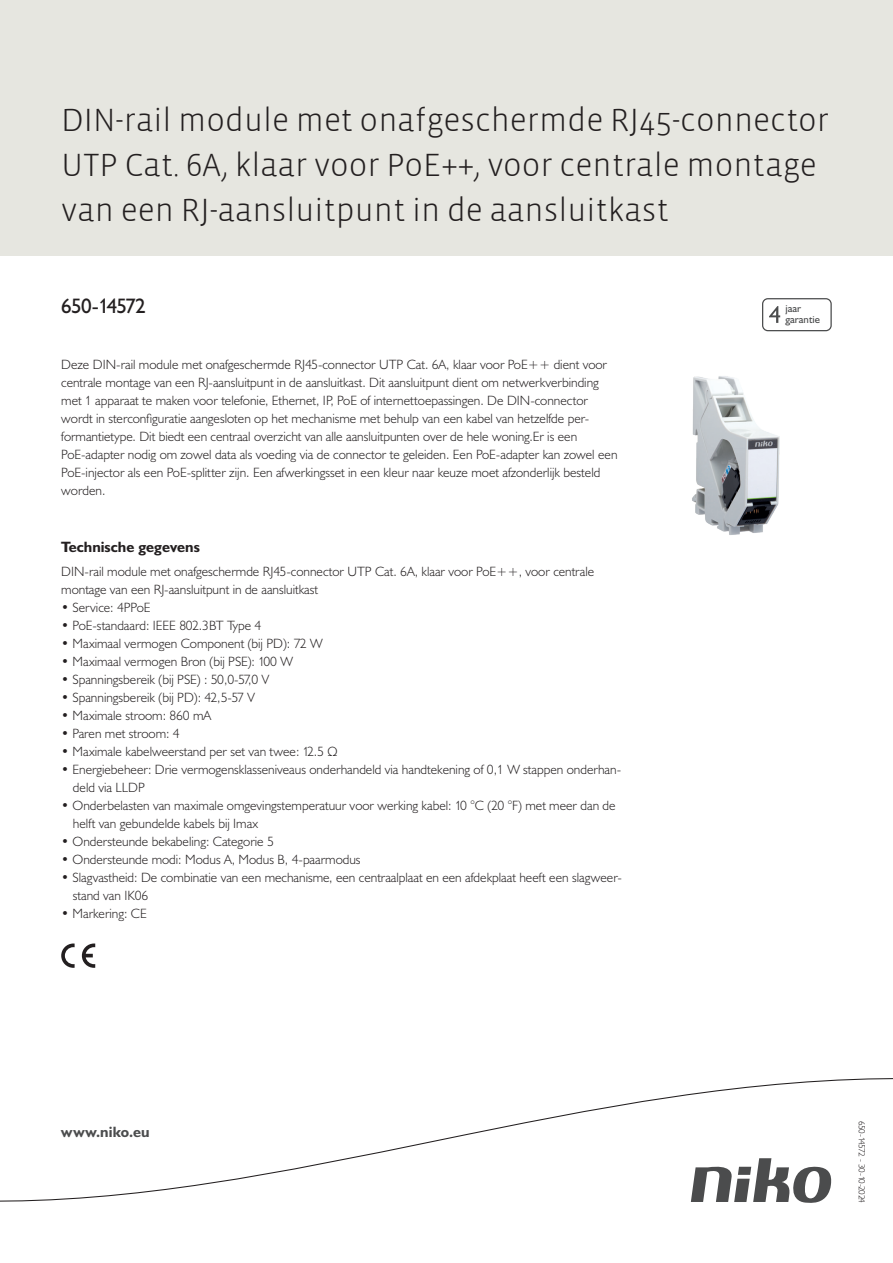
<style>
.page{position:relative;width:893px;height:1263px;background:#fff}
.page>*{position:absolute;margin:0;border:0;box-sizing:border-box;transform-origin:0 0}
.Title_datasheets{font:300 33px/45px "Vista Sans";color:#231f20}
.Article_number{font:21px "Humanist 521 BT";letter-spacing:-.04em;color:#231f20}
.Titles_parts{font:700 15px "Humanist 521 BT";color:#231f20}
.titel_afbeelding{font:700 15px "Humanist 521 BT";letter-spacing:.005em;color:#4b4c4d}
.Platte_tekst_CAB{font:300 13.5px/18px "Humanist 521 BT";color:#231f20}
.USP_Bullets{font:300 13.5px/18px "Humanist 521 BT";color:#231f20}
.t1{font:10.8px/10.8px "Humanist 521 BT";color:#4b4c4d}
.Revision{font:300 9px "Humanist 521 BT";letter-spacing:-.05em;color:#231f20}
</style>
<div class="page">
<div style="left:0;top:0;width:893px;height:255px;background:#e6e6e0"></div>
<svg style="left:82px;top:943px;width:13px;height:25px"></svg>
<svg style="left:61px;top:943px;width:14px;height:25px"></svg>
<svg style="left:762px;top:298px;width:70px;height:33px"></svg>
<svg style="left:0;top:1078px;width:893px;height:125px"></svg>
<img style="left:692px;top:376px;width:88px;height:159px">
<p class="Title_datasheets" style="left:61px;top:98px;width:769px">DIN-rail module met onafgeschermde RJ45-connector<br>UTP Cat. 6A, klaar voor PoE++, voor centrale montage van een RJ-aansluitpunt in de aansluitkast</p>
<p class="Article_number" style="left:61px;top:293px;width:86px">650-14572</p>
<p class="t1" style="left:785px;top:303px;width:36px">jaar garantie</p>
<p class="Platte_tekst_CAB" style="left:61px;top:355px;width:558px">Deze DIN-rail module met onafgeschermde RJ45-connector UTP Cat. 6A, klaar voor PoE++ dient voor centrale montage van een RJ-aansluitpunt in de aansluitkast. Dit aansluitpunt dient om netwerkverbinding met 1 apparaat te maken voor telefonie, Ethernet, IP, PoE of internettoepassingen. De DIN-connector wordt in sterconfiguratie aangesloten op het mechanisme met behulp van een kabel van hetzelfde per&shy;formantietype. Dit biedt een centraal overzicht van alle aansluitpunten over de hele woning.Er is een PoE-adapter nodig om zowel data als voeding via de connector te geleiden. Een PoE-adapter kan zowel een PoE-injector als een PoE-splitter zijn. Een afwerkingsset in een kleur naar keuze moet afzonderlijk besteld worden.</p>
<p class="Titles_parts" style="left:61px;top:537px;width:140px">Technische gegevens</p>
<p class="Platte_tekst_CAB" style="left:61px;top:562px;width:534px">DIN-rail module met onafgeschermde RJ45-connector UTP Cat. 6A, klaar voor PoE++, voor centrale montage van een RJ-aansluitpunt in de aansluitkast</p>
<p class="USP_Bullets" style="left:61px;top:598px;width:91px">• Service: 4PPoE</p>
<p class="USP_Bullets" style="left:61px;top:616px;width:202px">• PoE-standaard: IEEE 802.3BT Type 4</p>
<p class="USP_Bullets" style="left:61px;top:634px;width:263px">• Maximaal vermogen Component (bij PD): 72 W</p>
<p class="USP_Bullets" style="left:61px;top:652px;width:233px">• Maximaal vermogen Bron (bij PSE): 100 W</p>
<p class="USP_Bullets" style="left:61px;top:670px;width:209px">• Spanningsbereik (bij PSE) : 50,0-57,0 V</p>
<p class="USP_Bullets" style="left:61px;top:688px;width:195px">• Spanningsbereik (bij PD): 42,5-57 V</p>
<p class="USP_Bullets" style="left:61px;top:706px;width:151px">• Maximale stroom: 860 mA</p>
<p class="USP_Bullets" style="left:61px;top:724px;width:120px">• Paren met stroom: 4</p>
<p class="USP_Bullets" style="left:61px;top:742px;width:278px">• Maximale kabelweerstand per set van twee: 12.5 Ω</p>
<p class="USP_Bullets" style="left:73px;top:760px;width:550px;text-indent:-12px">• Energiebeheer: Drie vermogensklasseniveaus onderhandeld via handtekening of 0,1 W stappen onderhan&shy;deld via LLDP</p>
<p class="USP_Bullets" style="left:73px;top:796px;width:544px;text-indent:-12px">• Onderbelasten van maximale omgevingstemperatuur voor werking kabel: 10 °C (20 °F) met meer dan de helft van gebundelde kabels bij Imax</p>
<p class="USP_Bullets" style="left:61px;top:832px;width:214px">• Ondersteunde bekabeling: Categorie 5</p>
<p class="USP_Bullets" style="left:61px;top:850px;width:301px">• Ondersteunde modi: Modus A, Modus B, 4-paarmodus</p>
<p class="USP_Bullets" style="left:73px;top:868px;width:550px;text-indent:-12px">• Slagvastheid: De combinatie van een mechanisme, een centraalplaat en een afdekplaat heeft een slagweer&shy;stand van IK06</p>
<p class="USP_Bullets" style="left:61px;top:904px;width:87px">• Markering: CE</p>
<p class="titel_afbeelding" style="left:61px;top:1122px;width:90px">www.niko.eu</p>
<p class="Revision" style="left:868px;top:1121px;width:83px;rotate:90deg">650-14572 - 30-10-2024</p>
</div>
